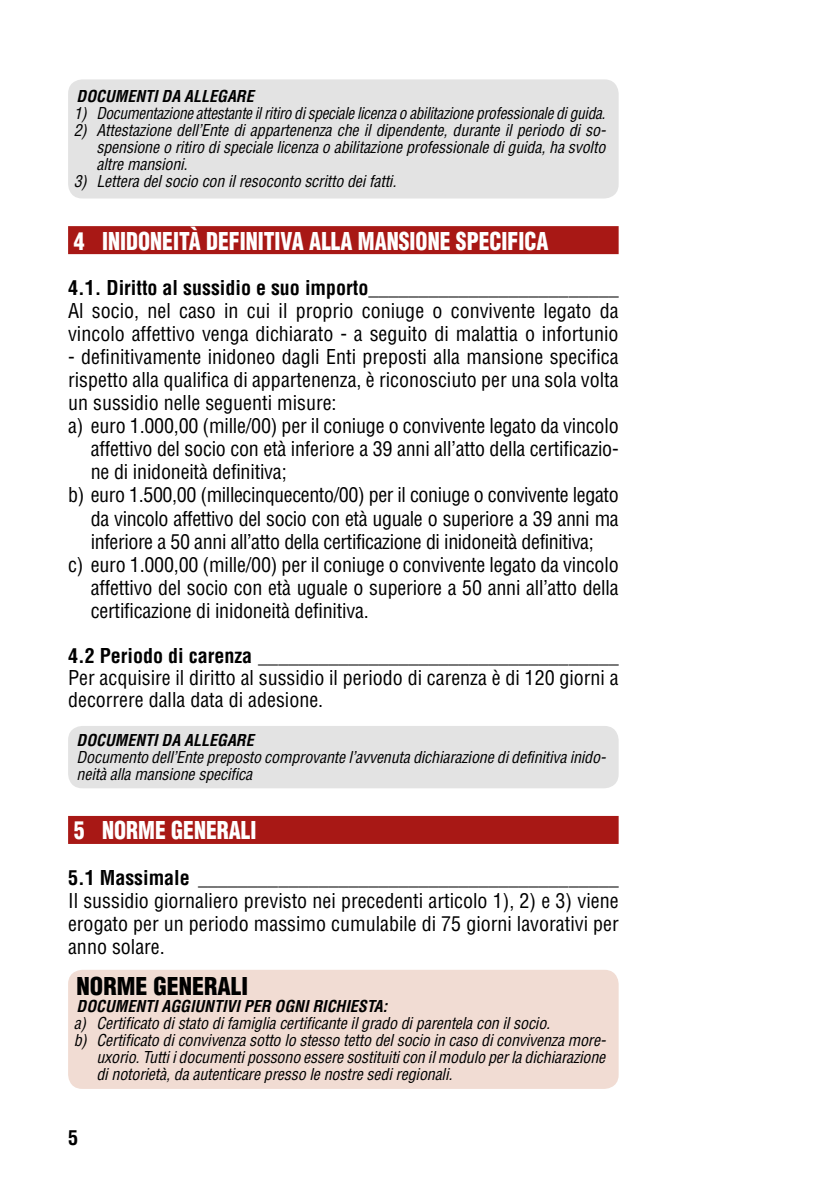
<style>
.page{position:relative;width:840px;height:1191px;background:#fff}
.page>*{position:absolute;margin:0;border:0;box-sizing:border-box;transform-origin:0 0}
.t1{font:900 condensed 24px "Helvetica LT Std";color:#fff;scale:.9 1}
.t2{font:900 condensed 24px "Helvetica LT Std";color:#000}
.t3{font:condensed 20px/23px "Helvetica LT Std";letter-spacing:-.01em;color:#000}
.t4{font:700 condensed 20px "Helvetica LT Std";color:#000}
.t5{font:italic condensed 16px/17px "Helvetica LT Std";letter-spacing:-.01em;color:#000;text-align:justify}
.t6{font:italic 700 condensed 16px "Helvetica LT Std";color:#000}
</style>
<div class="page">
<div style="left:68px;top:226px;width:550px;height:28px;background:#a81815"></div>
<div style="left:68px;top:816px;width:550px;height:28px;background:#a81815"></div>
<div style="left:68px;top:79px;width:550px;height:119px;background:#e3e3e3;border-radius:14px"></div>
<div style="left:68px;top:726px;width:550px;height:62px;background:#e3e3e3;border-radius:14px"></div>
<div style="left:68px;top:969px;width:550px;height:120px;background:#f1dcd3;border-radius:14px"></div>
<p class="t6" style="left:77px;top:86px;width:178px">DOCUMENTI DA ALLEGARE</p>
<p class="t5" style="left:74px;top:105px;width:533px">1) Documentazione attestante il ritiro di speciale licenza o abilitazione professionale di guida.</p>
<p class="t5" style="left:96px;top:122px;width:510px;text-indent:-23px">2) Attestazione dell’Ente di appartenenza che il dipendente, durante il periodo di so&shy;spensione o ritiro di speciale licenza o abilitazione professionale di guida, ha svolto altre mansioni.</p>
<p class="t5" style="left:74px;top:173px;width:324px">3) Lettera del socio con il resoconto scritto dei fatti.</p>
<p class="t1" style="left:74px;top:226px;width:528px">4 INIDONEITÀ DEFINITIVA ALLA MANSIONE SPECIFICA</p>
<p class="t4" style="left:68px;top:275px;width:551px">4.1. Diritto al sussidio e suo importo_________________________</p>
<p class="t3" style="left:68px;top:299px;width:551px">Al socio, nel caso in cui il proprio coniuge o convivente legato da vincolo affettivo venga dichiarato - a seguito di malattia o infortunio</p>
<p class="t3" style="left:68px;top:345px;width:551px">- definitivamente inidoneo dagli Enti preposti alla mansione specifica</p>
<p class="t3" style="left:68px;top:368px;width:551px">rispetto alla qualifica di appartenenza, è riconosciuto per una sola volta</p>
<p class="t3" style="left:68px;top:391px;width:270px">un sussidio nelle seguenti misure:</p>
<p class="t3" style="left:68px;top:414px;width:551px">a) euro 1.000,00 (mille/00) per il coniuge o convivente legato da vincolo</p>
<p class="t3" style="left:91px;top:437px;width:529px">affettivo del socio con età inferiore a 39 anni all’atto della certificazio-</p>
<p class="t3" style="left:91px;top:460px;width:197px">ne di inidoneità definitiva;</p>
<p class="t3" style="left:68px;top:483px;width:551px">b) euro 1.500,00 (millecinquecento/00) per il coniuge o convivente legato</p>
<p class="t3" style="left:91px;top:506px;width:529px">da vincolo affettivo del socio con età uguale o superiore a 39 anni ma</p>
<p class="t3" style="left:91px;top:530px;width:504px">inferiore a 50 anni all’atto della certificazione di inidoneità definitiva;</p>
<p class="t3" style="left:68px;top:553px;width:551px">c) euro 1.000,00 (mille/00) per il coniuge o convivente legato da vincolo</p>
<p class="t3" style="left:91px;top:576px;width:529px">affettivo del socio con età uguale o superiore a 50 anni all’atto della</p>
<p class="t3" style="left:91px;top:599px;width:279px">certificazione di inidoneità definitiva.</p>
<p class="t4" style="left:68px;top:643px;width:551px">4.2 Periodo di carenza ____________________________________</p>
<p class="t3" style="left:68px;top:666px;width:552px;line-height:22px">Per acquisire il diritto al sussidio il periodo di carenza è di 120 giorni a decorrere dalla data di adesione.</p>
<p class="t6" style="left:77px;top:730px;width:178px">DOCUMENTI DA ALLEGARE</p>
<p class="t5" style="left:77px;top:748px;width:530px">Documento dell’Ente preposto comprovante l’avvenuta dichiarazione di definitiva inido&shy;neità alla mansione specifica</p>
<p class="t1" style="left:74px;top:815px;width:204px">5 NORME GENERALI</p>
<p class="t4" style="left:68px;top:864px;width:551px">5.1 Massimale __________________________________________</p>
<p class="t3" style="left:68px;top:888px;width:551px;text-align:justify">Il sussidio giornaliero previsto nei precedenti articolo 1), 2) e 3) viene erogato per un periodo massimo cumulabile di 75 giorni lavorativi per anno solare.</p>
<p class="t2" style="left:77px;top:971px;width:173px">NORME GENERALI</p>
<p class="t6" style="left:77px;top:996px;width:312px">DOCUMENTI AGGIUNTIVI PER OGNI RICHIESTA:</p>
<p class="t5" style="left:74px;top:1015px;width:477px">a) Certificato di stato di famiglia certificante il grado di parentela con il socio.</p>
<p class="t5" style="left:74px;top:1032px;width:533px">b) Certificato di convivenza sotto lo stesso tetto del socio in caso di convivenza more-</p>
<p class="t5" style="left:96px;top:1049px;width:510px">uxorio. Tutti i documenti possono essere sostituiti con il modulo per la dichiarazione</p>
<p class="t5" style="left:96px;top:1066px;width:357px">di notorietà, da autenticare presso le nostre sedi regionali.</p>
<p class="t4" style="left:68px;top:1125px;width:11px">5</p>
</div>
